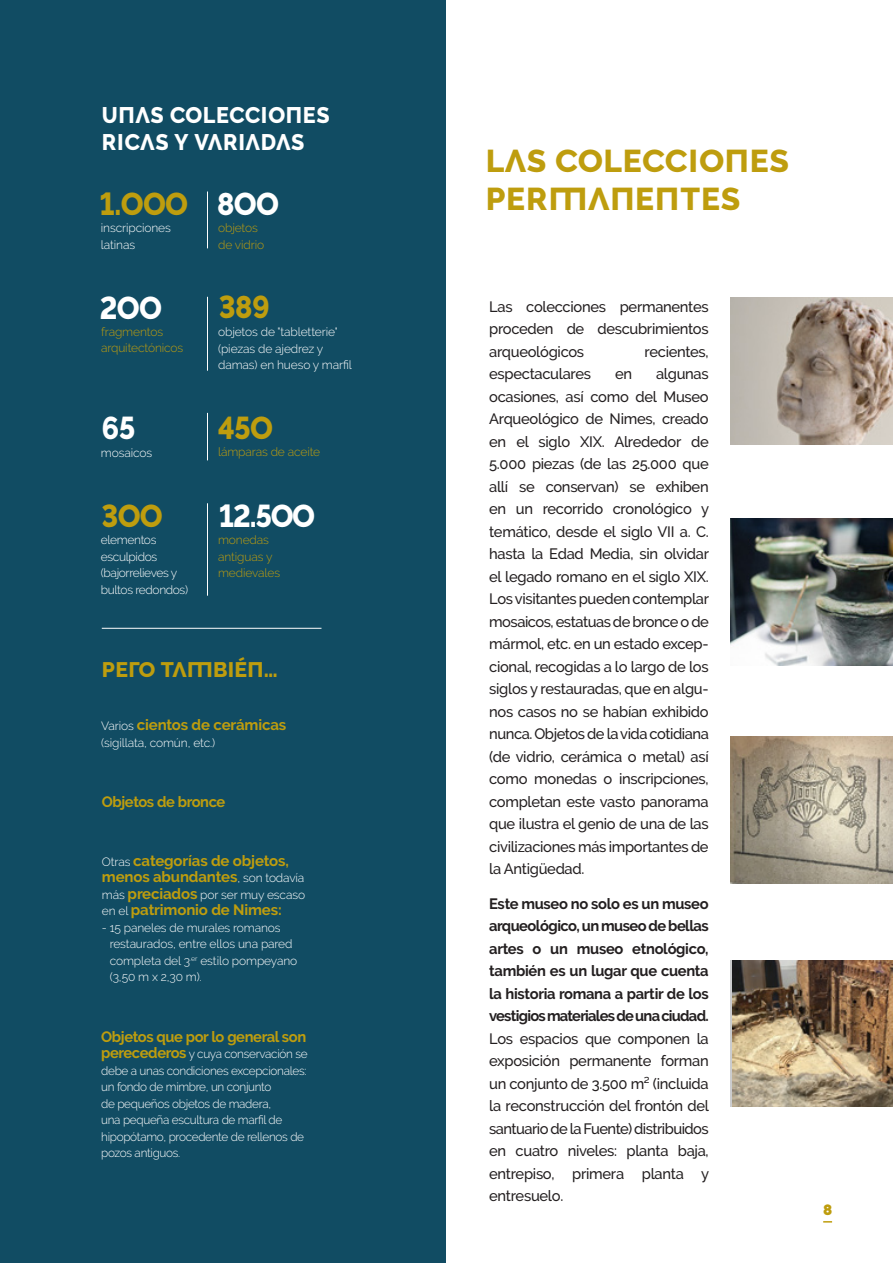
<style>
.page{position:relative;width:893px;height:1263px;background:#fff}
.page>*{position:absolute;margin:0;border:0;box-sizing:border-box;transform-origin:0 0}
.Titre_Page_2__Petit{font:700 31.5px "Raleway Display";letter-spacing:-.04em;color:#be9d0e}
.Titre_Page_2__Petit-2{font:700 31.5px "Raleway Display";letter-spacing:-.04em;color:#be9d0e;scale:.91 1}
.t1{font:700 31.5px "Raleway Display";letter-spacing:-.075em;color:#fff;scale:.91 1}
.FOCUS{font:700 22.5px "Raleway Display";letter-spacing:-.035em;color:#fff;scale:.95 1}
.t2{font:700 21px "Raleway Display";letter-spacing:-.05em;color:#be9d0e}
.Texte_noir{font:500 15px/22.5px "Raleway";letter-spacing:-.02em;color:#231f20;text-align:justify}
.Texte_noir-2{font:700 15px/16.5px "Raleway";letter-spacing:-.01em;color:#be9d0e}
.t3{font:800 15px "Raleway";color:#be9d0e}
.Texte_noir-3{font:300 12px/16.5px "Raleway";letter-spacing:-.025em;color:#fff}
.t4{font:300 12px/16.5px "Raleway";letter-spacing:-.01em;color:#be9d0e}
.s1{font-weight:300;font-size:12px;color:#fff}
.s2{font-weight:700;font-size:15px;color:#be9d0e}
.s3{font-weight:700}
</style>
<div class="page">
<div style="left:0;top:0;width:446px;height:1263px;background:#114c63"></div>
<img style="left:731px;top:298px;width:162px;height:146px">
<img style="left:731px;top:737px;width:162px;height:146px">
<img style="left:732px;top:960px;width:161px;height:146px">
<img style="left:731px;top:519px;width:162px;height:146px">
<hr style="left:207px;top:191px;width:1px;height:57px;background:#fff">
<hr style="left:207px;top:297px;width:1px;height:74px;background:#fff">
<hr style="left:207px;top:503px;width:1px;height:93px;background:#fff">
<hr style="left:207px;top:413px;width:1px;height:47px;background:#fff">
<hr style="left:102px;top:628px;width:219px;height:1px;background:#fff">
<p class="FOCUS" style="left:101px;top:101px;width:243px">UNAS COLECCIONES</p>
<p class="FOCUS" style="left:101px;top:128px;width:216px">RICAS Y VARIADAS</p>
<p class="Titre_Page_2__Petit-2" style="left:99px;top:185px;width:101px">1.000</p>
<p class="Texte_noir-3" style="left:101px;top:219px;width:71px">inscripciones latinas</p>
<p class="t1" style="left:99px;top:289px;width:72px">200</p>
<p class="t4" style="left:101px;top:323px;width:84px">fragmentos arquitectónicos</p>
<p class="t1" style="left:101px;top:409px;width:40px">65</p>
<p class="Texte_noir-3" style="left:101px;top:444px;width:53px">mosaicos</p>
<p class="Titre_Page_2__Petit-2" style="left:101px;top:497px;width:70px">300</p>
<p class="Texte_noir-3" style="left:101px;top:532px;width:89px">elementos esculpidos (bajorrelieves y bultos redondos)</p>
<p class="t1" style="left:216px;top:185px;width:72px">800</p>
<p class="t4" style="left:218px;top:220px;width:41px">objetos</p>
<p class="t4" style="left:218px;top:236px;width:48px">de vidrio</p>
<p class="Titre_Page_2__Petit-2" style="left:218px;top:288px;width:59px">389</p>
<p class="Texte_noir-3" style="left:218px;top:324px;width:135px">objetos de "tabletterie" (piezas de ajedrez y damas) en hueso y marfil</p>
<p class="Titre_Page_2__Petit-2" style="left:217px;top:409px;width:64px">450</p>
<p class="t4" style="left:218px;top:444px;width:104px">lámparas de aceite</p>
<p class="t1" style="left:218px;top:497px;width:109px">12.500</p>
<p class="t4" style="left:218px;top:532px;width:64px">monedas antiguas y medievales</p>
<p class="t2" style="left:101px;top:657px;width:179px">PERO TAMBIÉN…</p>
<p class="Texte_noir-2" style="left:101px;top:717px;width:187px"><span class="s1">Varios</span> cientos de cerámicas</p>
<p class="Texte_noir-3" style="left:101px;top:734px;width:116px">(sigillata, común, etc.)</p>
<p class="Texte_noir-2" style="left:102px;top:793px;width:125px">Objetos de bronce</p>
<p class="Texte_noir-2" style="left:102px;top:852px;width:204px"><span class="s1">Otras</span> categorías de objetos, menos abundantes<span class="s1">, son todavía</span></p>
<p class="Texte_noir-3" style="left:102px;top:886px;width:205px">más <span class="s2">preciados</span> por ser muy escaso</p>
<p class="Texte_noir-2" style="left:102px;top:902px;width:181px"><span class="s1">en el</span> patrimonio de Nimes:</p>
<p class="Texte_noir-3" style="left:110px;top:919px;width:189px;text-indent:-8px">- 15 paneles de murales romanos restaurados, entre ellos una pared completa del 3<sup>.er</sup> estilo pompeyano (3,50 m x 2,30 m).</p>
<p class="Texte_noir-2" style="left:101px;top:1028px;width:207px">Objetos que por lo general son</p>
<p class="Texte_noir-3" style="left:101px;top:1045px;width:208px"><span class="s2">perecederos</span> y cuya conservación se debe a unas condiciones excepcionales: un fondo de mimbre, un conjunto<br>de pequeños objetos de madera,<br>una pequeña escultura de marfil de hipopótamo, procedente de rellenos de pozos antiguos.</p>
<p class="Titre_Page_2__Petit" style="left:485px;top:142px;width:307px">LAS COLECCIONES</p>
<p class="Titre_Page_2__Petit" style="left:485px;top:180px;width:258px">PERMANENTES</p>
<p class="Texte_noir" style="left:489px;top:295px;width:221px">Las colecciones permanentes proceden de descubrimientos arqueológicos</p>
<p class="Texte_noir" style="left:645px;top:340px;width:66px">recientes,</p>
<p class="Texte_noir" style="left:489px;top:363px;width:221px;text-indent:167px">algunas ocasiones, así como del Museo Arqueológico de Nimes, creado en el siglo XIX. Alrededor de 5.000 piezas (de las 25.000 que allí se conservan) se exhiben en un recorrido cronológico y temático, desde el siglo VII a. C. hasta la Edad Media, sin olvidar el legado romano en el siglo XIX.<br>Los visitantes pueden contemplar mosaicos, estatuas de bronce o de mármol, etc. en un estado excep&shy;cional, recogidas a lo largo de los siglos y restauradas, que en algu&shy;nos casos no se habían exhibido nunca. Objetos de la vida cotidiana (de vidrio, cerámica o metal) así como monedas o inscripciones, completan este vasto panorama que ilustra el genio de una de las civilizaciones más importantes de la Antigüedad.</p>
<p class="Texte_noir" style="left:489px;top:892px;width:221px"><span class="s3">Este museo no solo es un museo arqueológico, un museo de bellas artes o un museo etnológico, también es un lugar que cuenta la historia romana a partir de los vestigios materiales de una ciudad.<br></span>Los espacios que componen la exposición permanente forman un conjunto de 3.500 m² (incluida la reconstrucción del frontón del santuario de la Fuente) distribuidos en cuatro niveles: planta baja, entrepiso, primera planta y entresuelo.</p>
<p class="Texte_noir" style="left:489px;top:363px;width:103px">espectaculares</p>
<p class="Texte_noir" style="left:615px;top:363px;width:19px">en</p>
<p class="t3" style="left:823px;top:1201px;width:11px">8</p>
</div>
